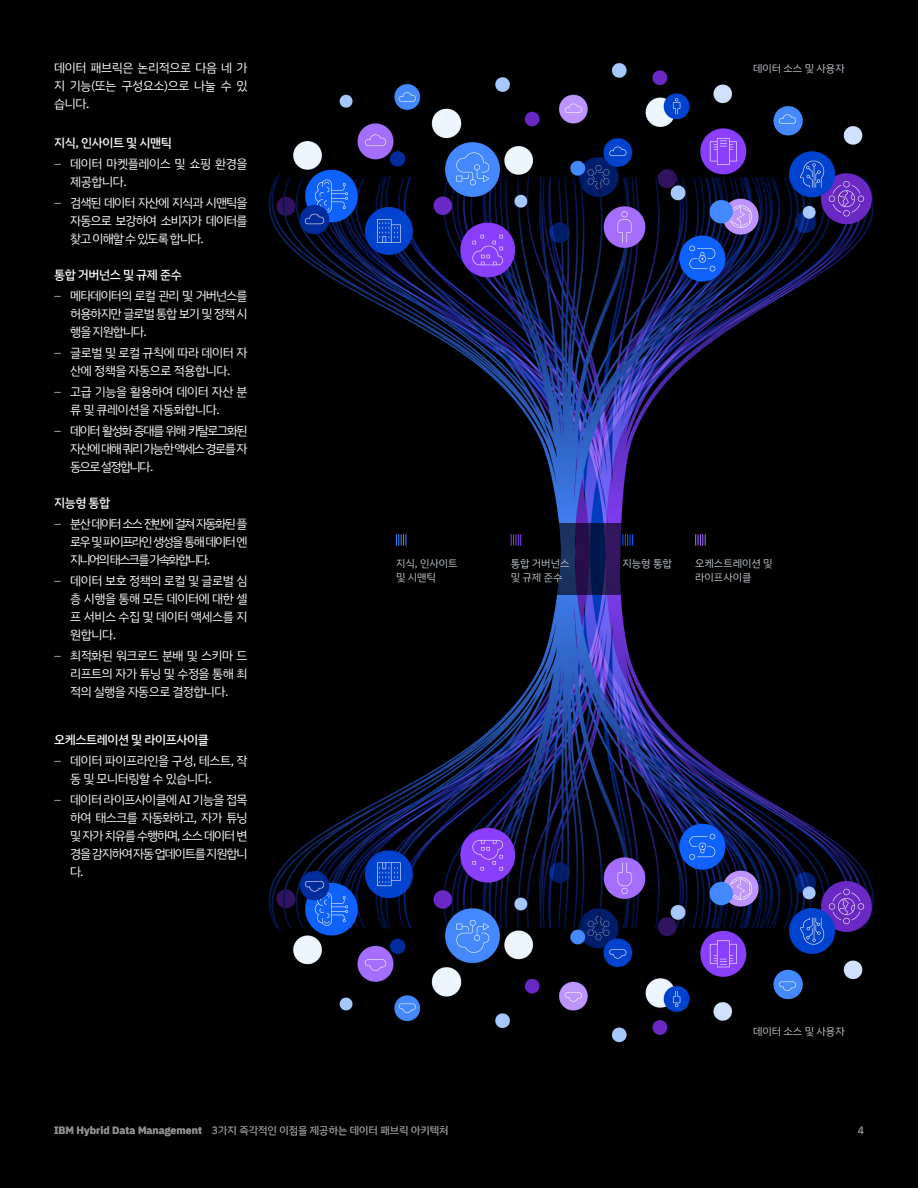
<style>
.page{position:relative;width:918px;height:1188px;background:#fff}
.page>*{position:absolute;margin:0;border:0;box-sizing:border-box;transform-origin:0 0}
.Body{font:12.3px/18px "IBM Plex Sans KR";letter-spacing:-.05em;color:#fff;text-align:justify}
.Body-2{font:12.3px/18px "IBM Plex Sans KR";letter-spacing:-.03em;color:#fff}
.t1{font:500 12.3px "IBM Plex Sans KR";letter-spacing:-.03em;color:#fff}
.Captions{font:10.5px/13.5px "IBM Plex Sans KR";color:#c1c7cd}
.Footer-left{font:10.5px "IBM Plex Sans KR";color:#8d8d8d}
.Footer-left-2{font:700 10.5px "IBM Plex Sans KR";color:#8d8d8d}
.s1{font-family:"IBM Plex Sans";font-weight:300}
</style>
<div class="page">
<img style="left:0;top:0;width:918px;height:1188px">
<svg style="left:549px;top:524px;width:85px;height:72px;background:#16153f"></svg>
<svg style="left:396px;top:534px;width:11px;height:12px"></svg>
<svg style="left:511px;top:534px;width:10px;height:12px"></svg>
<svg style="left:622px;top:534px;width:11px;height:12px"></svg>
<svg style="left:695px;top:534px;width:11px;height:12px"></svg>
<p class="Body" style="left:54px;top:59px;width:195px">데이터 패브릭은 논리적으로 다음 네 가 지 기능(또는 구성요소)으로 나눌 수 있 습니다.</p>
<h3 class="t1" style="left:54px;top:136px;width:119px">지식, 인사이트 및 시맨틱</h3>
<p class="Body-2" style="left:70px;top:155px;width:179px;text-indent:-16px"><span class="s1">–</span> 데이터 마켓플레이스 및 쇼핑 환경을 제공합니다.</p>
<p class="Body" style="left:70px;top:194px;width:179px;text-indent:-16px"><span class="s1">–</span> 검색된 데이터 자산에 지식과 시맨틱을 자동으로 보강하여 소비자가 데이터를 찾고 이해할 수 있도록 합니다.</p>
<h3 class="t1" style="left:54px;top:268px;width:129px">통합 거버넌스 및 규제 준수</h3>
<p class="Body" style="left:70px;top:287px;width:179px;text-indent:-16px"><span class="s1">–</span> 메타데이터의 로컬 관리 및 거버넌스를 허용하지만 글로벌 통합 보기 및 정책 시 행을 지원합니다.</p>
<p class="Body-2" style="left:54px;top:344px;width:195px;text-align:center"><span class="s1">–</span> 글로벌 및 로컬 규칙에 따라 데이터 자 산에 정책을 자동으로 적용합니다.</p>
<p class="Body-2" style="left:70px;top:383px;width:179px;text-indent:-16px"><span class="s1">–</span> 고급 기능을 활용하여 데이터 자산 분 류 및 큐레이션을 자동화합니다.</p>
<p class="Body" style="left:70px;top:422px;width:179px;text-indent:-16px"><span class="s1">–</span> 데이터 활성화 증대를 위해 카탈로그화된 자산에 대해 쿼리 가능한 액세스 경로를 자 동으로 설정합니다.</p>
<h3 class="t1" style="left:54px;top:496px;width:58px">지능형 통합</h3>
<p class="Body" style="left:70px;top:515px;width:179px;text-indent:-16px"><span class="s1">–</span> 분산 데이터 소스 전반에 걸쳐 자동화된 플 로우 및 파이프라인 생성을 통해 데이터 엔 지니어의 태스크를 가속화합니다.</p>
<p class="Body" style="left:70px;top:572px;width:179px;text-indent:-16px"><span class="s1">–</span> 데이터 보호 정책의 로컬 및 글로벌 심 층 시행을 통해 모든 데이터에 대한 셀 프 서비스 수집 및 데이터 액세스를 지 원합니다.</p>
<p class="Body" style="left:70px;top:647px;width:179px;text-indent:-16px"><span class="s1">–</span> 최적화된 워크로드 분배 및 스키마 드 리프트의 자가 튜닝 및 수정을 통해 최 적의 실행을 자동으로 결정합니다.</p>
<h3 class="t1" style="left:54px;top:733px;width:156px">오케스트레이션 및 라이프사이클</h3>
<p class="Body-2" style="left:70px;top:752px;width:179px;text-indent:-16px"><span class="s1">–</span> 데이터 파이프라인을 구성, 테스트, 작 동 및 모니터링할 수 있습니다.</p>
<p class="Body" style="left:70px;top:791px;width:179px;text-indent:-16px"><span class="s1">–</span> 데이터 라이프사이클에 AI 기능을 접목 하여 태스크를 자동화하고, 자가 튜닝 및 자가 치유를 수행하며, 소스 데이터 변 경을 감지하여 자동 업데이트를 지원합니 다.</p>
<p class="Captions" style="left:753px;top:62px;width:93px">데이터 소스 및 사용자</p>
<p class="Captions" style="left:396px;top:557px;width:63px">지식, 인사이트 및 시맨틱</p>
<p class="Captions" style="left:511px;top:557px;width:60px">통합 거버넌스 및 규제 준수</p>
<p class="Captions" style="left:622px;top:557px;width:51px">지능형 통합</p>
<p class="Captions" style="left:695px;top:557px;width:79px">오케스트레이션 및 라이프사이클</p>
<p class="Captions" style="left:753px;top:1025px;width:93px">데이터 소스 및 사용자</p>
<p class="Footer-left-2" style="left:54px;top:1124px;width:150px">IBM Hybrid Data Management</p>
<p class="Footer-left" style="left:212px;top:1124px;width:238px">3가지 즉각적인 이점을 제공하는 데이터 패브릭 아키텍처</p>
<p class="Footer-left" style="left:858px;top:1124px;width:8px">4</p>
</div>
